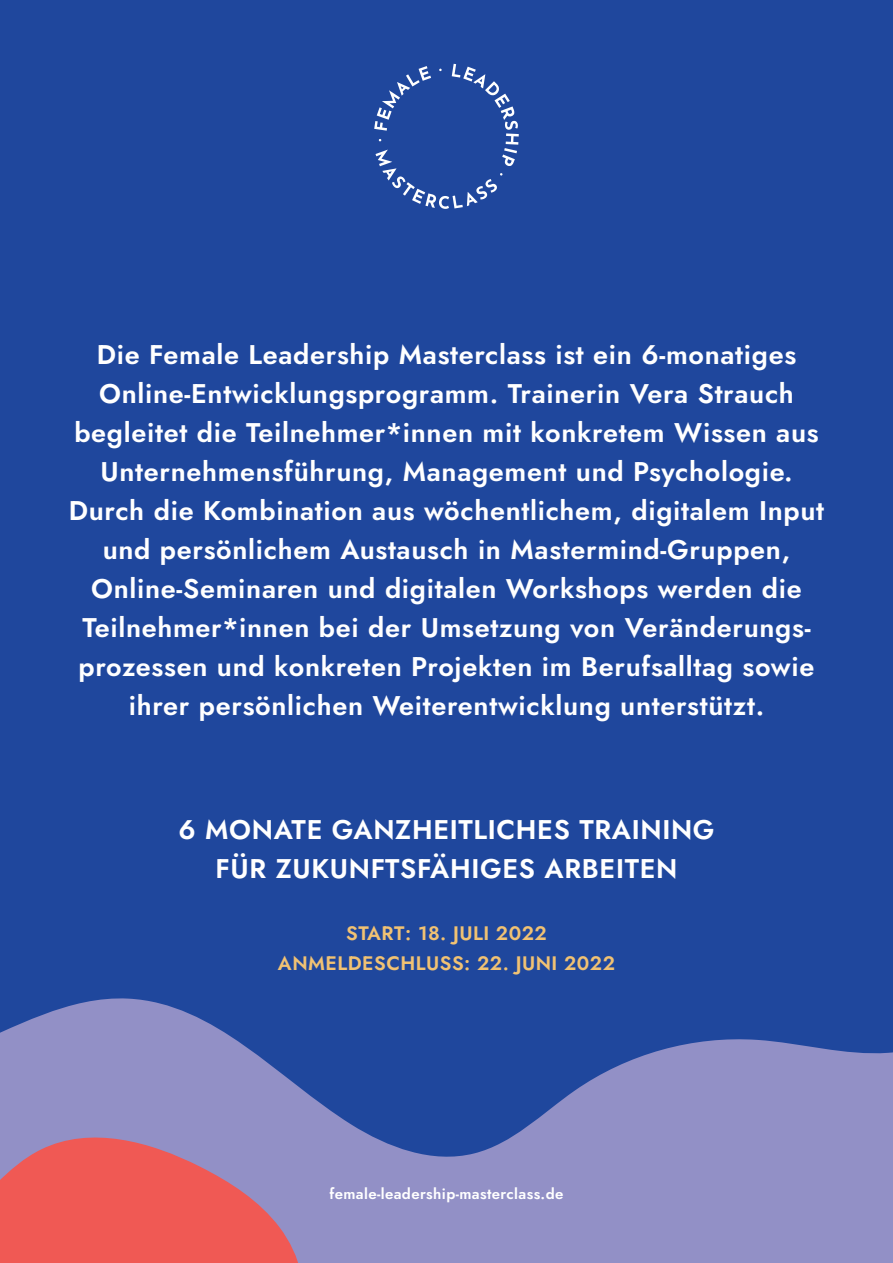
<style>
.page{position:relative;width:893px;height:1263px;background:#1f479d}
.page>*{position:absolute;margin:0;border:0;box-sizing:border-box;transform-origin:0 0}
.t1{font:600 27px/39px "Jost";letter-spacing:.025em;color:#fff;text-align:center}
.t2{font:600 19.5px/30px "Jost";letter-spacing:.025em;color:#f1c273;text-align:center}
.t3{font:600 15px "Jost";letter-spacing:.025em;color:#fff}
</style>
<div class="page">
<svg style="left:0;top:998px;width:893px;height:265px;fill:#9290c6"></svg>
<svg style="left:0;top:1125px;width:310px;height:138px;background:#d26a78"></svg>
<svg style="left:374px;top:64px;width:145px;height:145px"></svg>
<p class="t1" style="left:69px;top:335px;width:757px">Die Female Leadership Masterclass ist ein 6-monatiges Online-Entwicklungsprogramm. Trainerin Vera Strauch begleitet die Teilnehmer*innen mit konkretem Wissen aus Unternehmensführung, Management und Psychologie.<br>Durch die Kombination aus wöchentlichem, digitalem Input und persönlichem Austausch in Mastermind-Gruppen, Online-Seminaren und digitalen Workshops werden die Teilnehmer*innen bei der Umsetzung von Veränderungs&shy;prozessen und konkreten Projekten im Berufsalltag sowie ihrer persönlichen Weiterentwicklung unterstützt.</p>
<p class="t1" style="left:178px;top:810px;width:538px">6 MONATE GANZHEITLICHES TRAINING<br>FÜR ZUKUNFTSFÄHIGES ARBEITEN</p>
<p class="t2" style="left:278px;top:918px;width:338px">START: 18. JULI 2022<br>ANMELDESCHLUSS: 22. JUNI 2022</p>
<p class="t3" style="left:330px;top:1184px;width:235px">female-leadership-masterclass.de</p>
</div>
